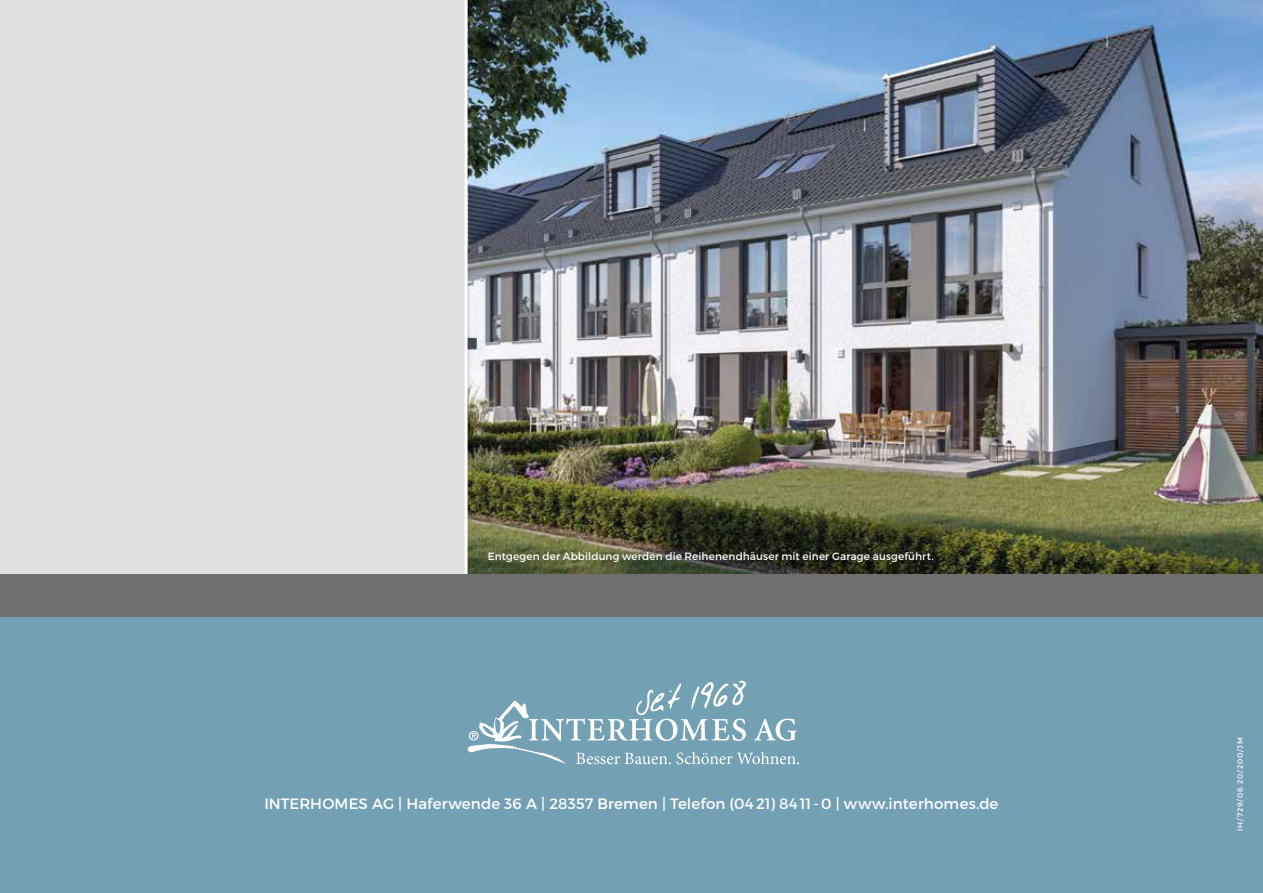
<style>
.page{position:relative;width:1263px;height:893px;background:#fff}
.page>*{position:absolute;margin:0;border:0;box-sizing:border-box;transform-origin:0 0}
.t1{font:15px "Montserrat";color:#fff}
.t2{font:10.5px "Montserrat";letter-spacing:.015em;color:#fff}
.t3{font:7.5px "Montserrat";letter-spacing:.115em;color:#fff}
</style>
<div class="page">
<img style="left:468px;top:0;width:795px;height:574px">
<div style="left:0;top:0;width:466px;height:586px;background:#e0e0df"></div>
<div style="left:0;top:617px;width:1263px;height:276px;background:#73a0b2"></div>
<hr style="left:465px;top:0;width:3px;height:576px;background:#fff">
<div style="left:0;top:574px;width:1263px;height:43px;background:#706f6e"></div>
<svg style="left:467px;top:681px;width:332px;height:83px"></svg>
<p class="t2" style="left:488px;top:550px;width:447px">Entgegen der Abbildung werden die Reihenendhäuser mit einer Garage ausgeführt.</p>
<p class="t1" style="left:264px;top:795px;width:735px">INTERHOMES AG | Haferwende 36 A | 28357 Bremen | Telefon (04 21) 84 11 - 0 | www.interhomes.de</p>
<p class="t3" style="left:1235px;top:831px;width:95px;rotate:-90deg">IH/729/06.20/200/JM</p>
</div>
